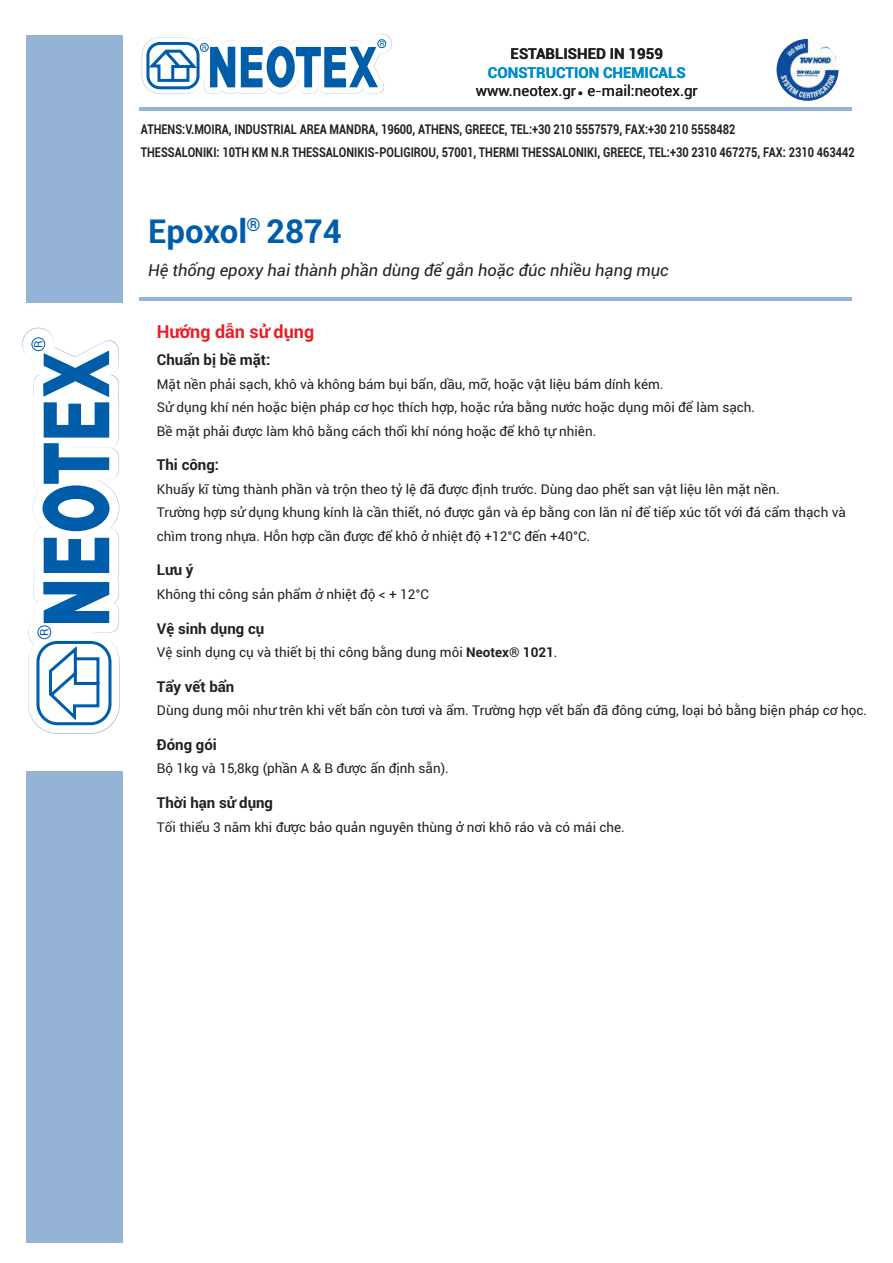
<style>
.page{position:relative;width:893px;height:1263px;background:#fff}
.page>*{position:absolute;margin:0;border:0;box-sizing:border-box;transform-origin:0 0}
.t1{font:700 33px "Roboto";color:#005da9}
.t2{font:700 18px "Roboto";color:#ed1c24}
.t3{font:700 18px "Roboto";color:#005da9}
.t4{font:italic 16.5px "Roboto";color:#231f20}
.t5{font:700 15px "Roboto";color:#231f20}
.t6{font:15px "Roboto";color:#231f20}
.t7{font:700 15px "Roboto";color:#008ecb}
.t8{font:13.5px/23.4px "Roboto";color:#231f20}
.t9{font:700 13.5px/23.4px "Roboto";color:#231f20;scale:.82 1}
.t10{font:11.55px "Roboto";color:#005da9}
.t11{font:7.2px "Roboto";color:#005da9}
.s1{font-weight:700}
</style>
<div class="page">
<hr style="left:139px;top:108px;width:713px;height:3px;background:#95b3d7">
<div style="left:26px;top:35px;width:96px;height:267px;background:#95b3d7"></div>
<div style="left:26px;top:771px;width:96px;height:472px;background:#95b3d7"></div>
<svg style="left:578px;top:91px;width:4px;height:4px"></svg>
<img style="left:776px;top:39px;width:62px;height:62px;border-radius:50%">
<svg style="left:139px;top:33px;width:259px;height:75px"></svg>
<div style="left:146px;top:42px;width:54px;height:47px;border:3px solid #005da9;border-radius:12px"></div>
<div style="left:200px;top:43px;width:9px;height:9px;border:1px solid #005da9;border-radius:50%"></div>
<div style="left:377px;top:39px;width:9px;height:9px;border:1px solid #005da9;border-radius:50%"></div>
<div style="left:349px;top:63px;width:6px;height:9px;background:#fff"></div>
<svg style="left:22px;top:327px;width:98px;height:407px"></svg>
<svg style="left:32px;top:338px;width:78px;height:386px"></svg>
<div style="left:36px;top:641px;width:75px;height:84px;border:3px solid #005da9;border-radius:19px"></div>
<div style="left:38px;top:625px;width:13px;height:14px;border:1px solid #005da9;border-radius:50%"></div>
<div style="left:32px;top:337px;width:13px;height:14px;border:1px solid #005da9;border-radius:50%"></div>
<div style="left:70px;top:392px;width:12px;height:5px;background:#fff"></div>
<hr style="left:139px;top:298px;width:713px;height:3px;background:#95b3d7">
<p class="t10" style="left:34px;top:348px;width:9px;rotate:-90deg">R</p>
<p class="t10" style="left:40px;top:636px;width:9px;rotate:-90deg">R</p>
<p class="t11" style="left:202px;top:45px;width:6px">R</p>
<p class="t11" style="left:380px;top:41px;width:6px">R</p>
<p class="t5" style="left:511px;top:48px;width:154px">ESTABLISHED IN 1959</p>
<p class="t7" style="left:488px;top:66px;width:199px">CONSTRUCTION CHEMICALS</p>
<p class="t6" style="left:476px;top:85px;width:224px">www.neotex.gr e-mail:neotex.gr</p>
<p class="t9" style="left:141px;top:119px;width:872px">ATHENS:V.MOIRA, INDUSTRIAL AREA MANDRA, 19600, ATHENS, GREECE, TEL:+30 210 5557579, FAX:+30 210 5558482<br>THESSALONIKI: 10TH KM N.R THESSALONIKIS-POLIGIROU, 57001, THERMI THESSALONIKI, GREECE, TEL:+30 2310 467275, FAX: 2310 463442</p>
<h1 class="t1" style="left:148px;top:218px;width:195px">Epoxol 2874</h1>
<h2 class="t3" style="left:247px;top:217px;width:16px">®</h2>
<p class="t4" style="left:148px;top:263px;width:522px">Hệ thống epoxy hai thành phần dùng để gắn hoặc đúc nhiều hạng mục</p>
<h2 class="t2" style="left:157px;top:325px;width:159px">Hướng dẫn sử dụng</h2>
<p class="t5" style="left:157px;top:354px;width:115px">Chuẩn bị bề mặt:</p>
<p class="t8" style="left:157px;top:374px;width:600px">Mặt nền phải sạch, khô và không bám bụi bẩn, dầu, mơ, hoặc vật liệu bám dính kém.<br>Sử dụng khí nén hoặc biện pháp cơ học thích hợp, hoặc rửa bằng nước hoặc dụng môi để làm sạch.<br>Bề mặt phải được làm khô bằng cách thổi khí nóng hoặc để khô tự nhiên.</p>
<p class="t5" style="left:157px;top:459px;width:64px">Thi công:</p>
<p class="t8" style="left:157px;top:479px;width:690px">Khuấy kĩ từng thành phần và trộn theo tỷ lệ đã được định trước. Dùng dao phết san vật liệu lên mặt nền.<br>Trường hợp sử dụng khung kính là cần thiết, nó được gắn và ép bằng con lăn nỉ để tiếp xúc tốt với đá cẩm thạch và chìm trong nhựa. Hỗn hợp cần được để khô ở nhiệt độ +12°C đến +40°C.</p>
<p class="t5" style="left:157px;top:564px;width:38px">Lưu ý</p>
<p class="t8" style="left:157px;top:584px;width:274px">Không thi công sản phẩm ở nhiệt độ &lt; + 12°C</p>
<p class="t5" style="left:157px;top:622px;width:109px">Vệ sinh dụng cụ</p>
<p class="t8" style="left:157px;top:642px;width:402px">Vệ sinh dụng cụ và thiết bị thi công bằng dung môi <span class="s1">Neotex® 1021</span>.</p>
<p class="t5" style="left:157px;top:680px;width:79px">Tẩy vết bẩn</p>
<p class="t8" style="left:157px;top:700px;width:712px">Dùng dung môi như trên khi vết bẩn còn tươi và ẩm. Trường hợp vết bẩn đã đông cứng, loại bỏ bằng biện pháp cơ học.</p>
<p class="t5" style="left:157px;top:739px;width:62px">Đóng gói</p>
<p class="t8" style="left:157px;top:758px;width:293px">Bộ 1kg và 15,8kg (phần A &amp; B được ấn định sẵn).</p>
<p class="t5" style="left:157px;top:797px;width:118px">Thời hạn sử dụng</p>
<p class="t8" style="left:157px;top:816px;width:469px">Tối thiểu 3 năm khi được bảo quản nguyên thùng ở nơi khô ráo và có mái che.</p>
</div>
